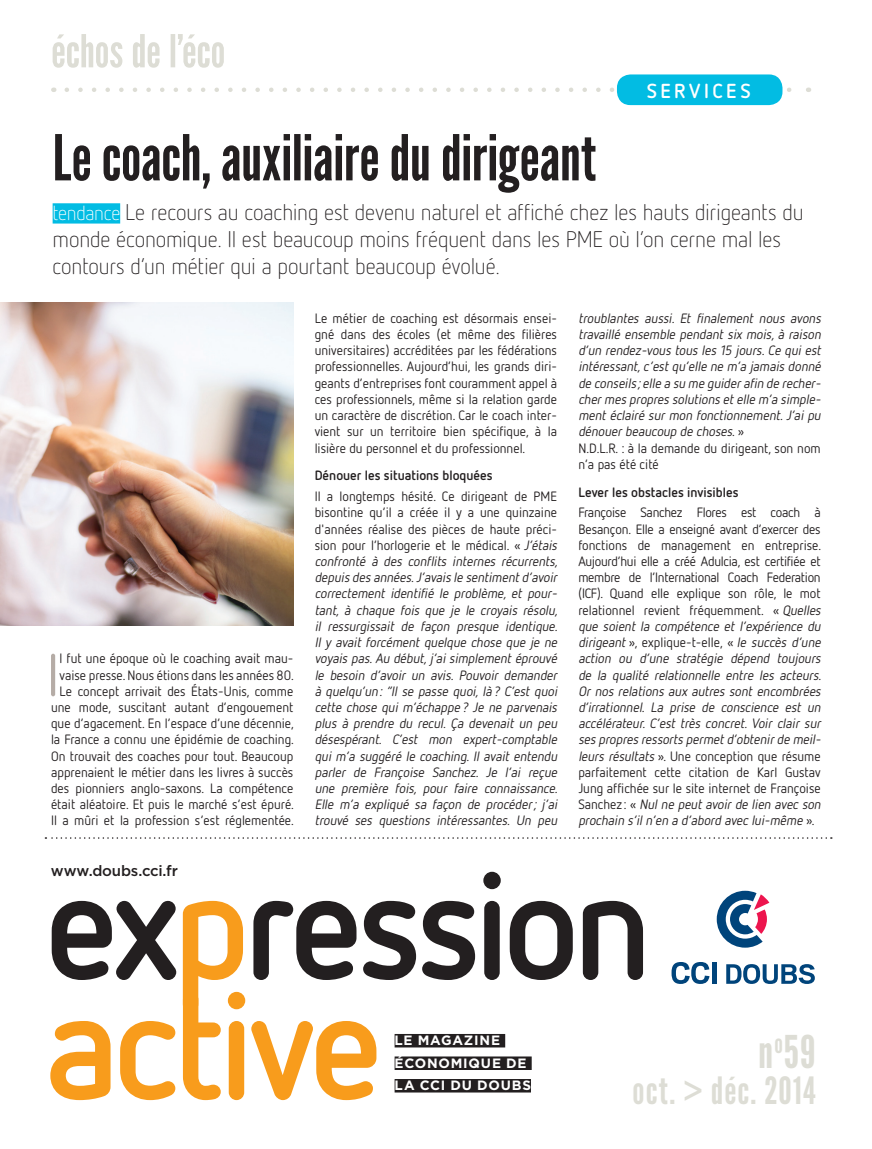
<style>
.page{position:relative;width:872px;height:1149px;background:#fff}
.page>*{position:absolute;margin:0;border:0;box-sizing:border-box;transform-origin:0 0}
.t1{font:63px "League Gothic";letter-spacing:-.01em;color:#231f20}
.t2{font:59.1px "Netto OT";color:#b5aca6}
.t3{font:45px "League Gothic";color:#ddddd5}
.t4{font:37.5px "League Gothic";letter-spacing:.025em;color:#ddddd5}
.t5{font:300 22.5px/27px "Netto OT";letter-spacing:-.01em;color:#231f20}
.t6{font:700 20.25px "Netto OT";letter-spacing:.17em;color:#fff}
.t7{font:500 15px "Gotham";letter-spacing:-.015em;color:#231f20}
.t8{font:13.5px/16.2px "Netto OT";color:#231f20;text-align:right}
.t9{font:italic 13.5px/16.2px "Netto OT";color:#231f20}
.t10{font:700 13.5px "Netto OT";color:#231f20}
.t11{font:700 13.5px/22.5px "Gotham";letter-spacing:.06em;color:#fff}
.s1{font-size:20.25px;color:#fff}
.s2{font-style:normal}
.s3{font-style:italic}
</style>
<div class="page">
<svg style="left:67px;top:87px;width:725px;height:5px"></svg>
<div style="left:617px;top:74px;width:165px;height:31px;background:#02bce3;border-radius:14px"></div>
<svg style="left:53px;top:34px;width:171px;height:34px"></svg>
<div style="left:53px;top:203px;width:67px;height:20px;background:#02bce3"></div>
<img style="left:0;top:303px;width:293px;height:322px">
<svg style="left:45px;top:837px;width:787px;height:1px"></svg>
<svg style="left:376px;top:871px;width:267px;height:108px"></svg>
<svg style="left:50px;top:900px;width:326px;height:199px"></svg>
<div style="left:394px;top:1033px;width:111px;height:14px;background:#231f20"></div>
<div style="left:394px;top:1056px;width:137px;height:13px;background:#231f20"></div>
<div style="left:394px;top:1078px;width:137px;height:14px;background:#231f20"></div>
<svg style="left:671px;top:962px;width:38px;height:21px"></svg>
<hr style="left:712px;top:961px;width:4px;height:22px;background:#00447b">
<svg style="left:726px;top:964px;width:89px;height:19px"></svg>
<svg style="left:716px;top:890px;width:53px;height:57px"></svg>
<h3 class="t6" style="left:647px;top:78px;width:105px">SERVICES</h3>
<h1 class="t1" style="left:53px;top:122px;width:545px">Le coach, auxiliaire du dirigeant</h1>
<h3 class="t5" style="left:53px;top:198px;width:752px"><span class="s1">tendance</span> Le recours au coaching est devenu naturel et affiché chez les hauts dirigeants du monde économique. Il est beaucoup moins fréquent dans les PME où l’on cerne mal les contours d’un métier qui a pourtant beaucoup évolué.</h3>
<p class="t8" style="left:51px;top:650px;width:244px">l fut une époque où le coaching avait mau&shy;vaise presse. Nous étions dans les années 80.<br>Le concept arrivait des États-Unis, comme une mode, suscitant autant d’engouement que d’agacement. En l’espace d’une décennie, la France a connu une épidémie de coaching.<br>On trouvait des coaches pour tout. Beaucoup apprenaient le métier dans les livres à succès des pionniers anglo-saxons. La compétence était aléatoire. Et puis le marché s’est épuré.<br>Il a mûri et la profession s’est réglementée.</p>
<h2 class="t2" style="left:47px;top:638px;width:14px">I</h2>
<p class="t7" style="left:51px;top:860px;width:129px">www.doubs.cci.fr</p>
<p class="t8" style="left:315px;top:309px;width:244px;text-align:justify">Le métier de coaching est désormais ensei&shy;gné dans des écoles (et même des filières universitaires) accréditées par les fédérations professionnelles. Aujourd’hui, les grands diri&shy;geants d’entreprises font couramment appel à ces professionnels, même si la relation garde un caractère de discrétion. Car le coach inter&shy;vient sur un territoire bien spécifique, à la lisière du personnel et du professionnel.</p>
<p class="t10" style="left:315px;top:467px;width:179px">Dénouer les situations bloquées</p>
<p class="t9" style="left:315px;top:488px;width:247px"><span class="s2">Il a longtemps hésité. Ce dirigeant de PME bisontine qu’il a créée il y a une quinzaine d'années réalise des pièces de haute préci&shy;sion pour l’horlogerie et le médical. «</span> J’étais confronté à des conflits internes récurrents, depuis des années.J’avais le sentimentd’avoir correctement identifié le problème, et pour&shy;tant, à chaque fois que je le croyais résolu, il ressurgissait de façon presque identique.<br>Il y avait forcément quelque chose que je ne voyais pas.Au début,j ’ai simplement éprouvé le besoin d’avoir un avis. Pouvoir demander à quelqu’un: “Il se passe quoi, là ? C’est quoi cette chose qui m’échappe ? Je ne parvenais plus à prendre du recul. Ça devenait un peu désespérant. C’est mon expert-comptable qui m’a suggéré le coaching. Il avait entendu parler de Françoise Sanchez. Je l’ai reçue une première fois, pour faire connaissance.<br>Elle m’a expliqué sa façon de procéder; j ’ai trouvé ses questions intéressantes. Un peu</p>
<p class="t9" style="left:578px;top:309px;width:247px">troublantes aussi. Et finalement nous avons travaillé ensemble pendant six mois, à raison d’un rendez-vous tous les 15 jours.Ce qui est intéressant,c’estqu’elle ne m’a jamais donné de conseils ;elle a su me guiderafin de recher&shy;chermes propres solutions etelle m’a simple&shy;ment éclairé sur mon fonctionnement.J’ai pu dénouerbeaucoup de choses<span class="s2">. »<br>N.D.L.R. : à la demande du dirigeant, son nom n’a pas été cité</span></p>
<p class="t10" style="left:578px;top:483px;width:162px">Lever les obstacles invisibles</p>
<p class="t8" style="left:578px;top:504px;width:247px;text-align:left">Françoise Sanchez Flores est coach à Besançon. Elle a enseigné avant d’exercer des fonctions de management en entreprise.<br>Aujourd’hui elle a créé Adulcia, est certifiée et membre de l’International Coach Federation (ICF). Quand elle explique son rôle, le mot relationnel revient fréquemment. « <span class="s3">Quelles que soient la compétence et l’expérience du dirigeant</span> », explique-t-elle, « <span class="s3">le succès d’une action ou d’une stratégie dépend toujours de la qualité relationnelle entre les acteurs.<br>Or nos relations aux autres sont encombrées d’irrationnel. La prise de conscience est un accélérateur. C’est très concret. Voir clair sur ses propres ressorts permetd’obtenirde meil&shy;leurs résultats</span>». Une conception que résume parfaitement cette citation de Karl Gustav Jung affichée sur le site internet de Françoise S a n c h e z : « <span class="s3">Nul ne peut avoir de lien avec son prochain s’iln’en a d’abord avec lui-même</span> ».</p>
<p class="t11" style="left:394px;top:1028px;width:138px">LE MAGAZINE<br>ÉCONOMIQUE DE<br>LA CCI DU DOUBS</p>
<h3 class="t3" style="left:758px;top:1025px;width:59px">n<sup>o</sup>59</h3>
<h3 class="t4" style="left:632px;top:1068px;width:185px">oct. &gt; déc. 2014</h3>
</div>
